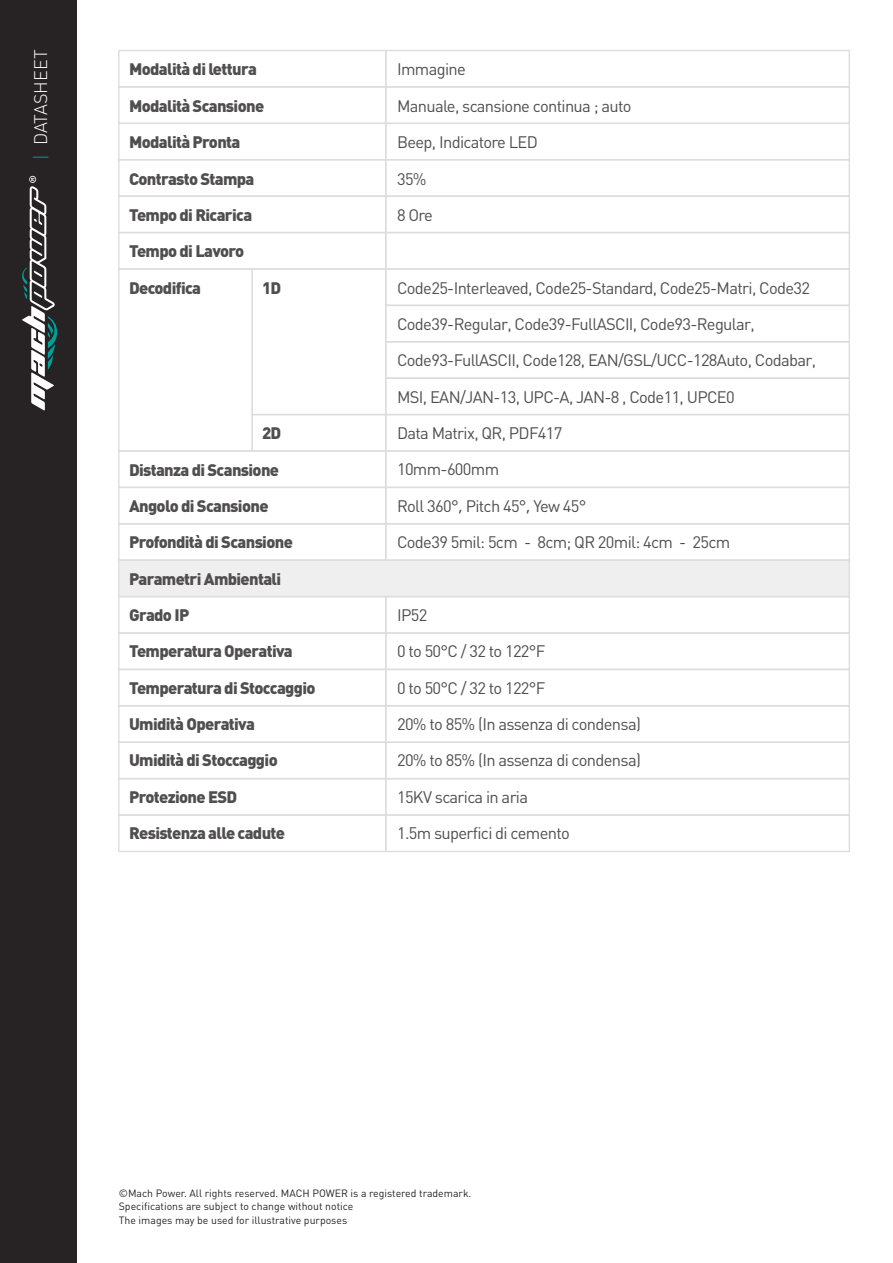
<style>
.page{position:relative;width:893px;height:1263px;background:#fff}
.page>*{position:absolute;margin:0;border:0;box-sizing:border-box;transform-origin:0 0}
.t1{font:300 18px "DIN";color:#fff}
.t2{font:16.5px "DIN";letter-spacing:-.04em;color:#504e4f}
.t3{font:900 16.5px "DIN";letter-spacing:-.04em;color:#504e4f}
.t4{font:10.5px/13.6px "DIN";color:#272224}
.s1{color:#00a098}
.s2{font-family:"Koz Go Pr 6 N"}
</style>
<div class="page">
<div style="left:0;top:0;width:76px;height:1263px;background:#272224"></div>
<div style="left:118px;top:159px;width:268px;height:38px;border:1px solid #dddddf"></div>
<div style="left:118px;top:86px;width:268px;height:38px;border:1px solid #dddddf"></div>
<div style="left:118px;top:123px;width:268px;height:37px;border:1px solid #dddddf"></div>
<div style="left:385px;top:159px;width:465px;height:38px;border:1px solid #dddddf"></div>
<div style="left:118px;top:195px;width:268px;height:38px;border:1px solid #dddddf"></div>
<div style="left:385px;top:195px;width:465px;height:38px;border:1px solid #dddddf"></div>
<div style="left:385px;top:86px;width:465px;height:38px;border:1px solid #dddddf"></div>
<div style="left:118px;top:50px;width:268px;height:38px;border:1px solid #dddddf"></div>
<div style="left:385px;top:50px;width:465px;height:38px;border:1px solid #dddddf"></div>
<div style="left:385px;top:123px;width:465px;height:37px;border:1px solid #dddddf"></div>
<div style="left:118px;top:232px;width:268px;height:38px;border:1px solid #dddddf"></div>
<div style="left:252px;top:268px;width:134px;height:147px;border:1px solid #dddddf"></div>
<div style="left:385px;top:341px;width:465px;height:38px;border:1px solid #dddddf"></div>
<div style="left:385px;top:232px;width:465px;height:38px;border:1px solid #dddddf"></div>
<div style="left:385px;top:268px;width:465px;height:38px;border:1px solid #dddddf"></div>
<div style="left:252px;top:414px;width:134px;height:38px;border:1px solid #dddddf"></div>
<div style="left:118px;top:268px;width:135px;height:184px;border:1px solid #dddddf"></div>
<div style="left:385px;top:305px;width:465px;height:37px;border:1px solid #dddddf"></div>
<div style="left:118px;top:450px;width:268px;height:38px;border:1px solid #dddddf"></div>
<div style="left:385px;top:450px;width:465px;height:38px;border:1px solid #dddddf"></div>
<div style="left:118px;top:487px;width:268px;height:37px;border:1px solid #dddddf"></div>
<div style="left:385px;top:487px;width:465px;height:37px;border:1px solid #dddddf"></div>
<div style="left:385px;top:377px;width:465px;height:38px;border:1px solid #dddddf"></div>
<div style="left:385px;top:414px;width:465px;height:38px;border:1px solid #dddddf"></div>
<div style="left:118px;top:523px;width:268px;height:38px;border:1px solid #dddddf"></div>
<div style="left:385px;top:523px;width:465px;height:38px;border:1px solid #dddddf"></div>
<div style="left:118px;top:559px;width:732px;height:38px;background:#efefef;border:1px solid #dddddf"></div>
<div style="left:118px;top:596px;width:268px;height:38px;border:1px solid #dddddf"></div>
<div style="left:385px;top:596px;width:465px;height:38px;border:1px solid #dddddf"></div>
<div style="left:118px;top:632px;width:268px;height:38px;border:1px solid #dddddf"></div>
<div style="left:385px;top:632px;width:465px;height:38px;border:1px solid #dddddf"></div>
<div style="left:118px;top:669px;width:268px;height:37px;border:1px solid #dddddf"></div>
<div style="left:118px;top:705px;width:268px;height:38px;border:1px solid #dddddf"></div>
<div style="left:385px;top:669px;width:465px;height:37px;border:1px solid #dddddf"></div>
<div style="left:385px;top:705px;width:465px;height:38px;border:1px solid #dddddf"></div>
<div style="left:118px;top:741px;width:268px;height:38px;border:1px solid #dddddf"></div>
<div style="left:385px;top:741px;width:465px;height:38px;border:1px solid #dddddf"></div>
<div style="left:118px;top:778px;width:268px;height:38px;border:1px solid #dddddf"></div>
<div style="left:385px;top:778px;width:465px;height:38px;border:1px solid #dddddf"></div>
<div style="left:118px;top:814px;width:268px;height:38px;border:1px solid #dddddf"></div>
<div style="left:385px;top:814px;width:465px;height:38px;border:1px solid #dddddf"></div>
<svg style="left:22px;top:176px;width:35px;height:234px"></svg>
<p class="t1" style="left:30px;top:160px;width:112px;rotate:-90deg"><span class="s1">|</span> DATASHEET</p>
<p class="t3" style="left:129px;top:58px;width:129px">Modalità di lettura</p>
<p class="t3" style="left:129px;top:95px;width:137px">Modalità Scansione</p>
<p class="t3" style="left:129px;top:131px;width:113px">Modalità Pronta</p>
<p class="t3" style="left:129px;top:168px;width:127px">Contrasto Stampa</p>
<p class="t3" style="left:129px;top:204px;width:125px">Tempo di Ricarica</p>
<p class="t3" style="left:129px;top:240px;width:117px">Tempo di Lavoro</p>
<p class="t3" style="left:129px;top:277px;width:74px">Decodifica</p>
<p class="t3" style="left:262px;top:277px;width:21px">1D</p>
<p class="t3" style="left:262px;top:422px;width:21px">2D</p>
<p class="t3" style="left:129px;top:458px;width:152px">Distanza di Scansione</p>
<p class="t3" style="left:129px;top:495px;width:141px">Angolo di Scansione</p>
<p class="t3" style="left:129px;top:531px;width:165px">Profondità di Scansione</p>
<p class="t3" style="left:129px;top:568px;width:154px">Parametri Ambientali</p>
<p class="t3" style="left:129px;top:604px;width:62px">Grado IP</p>
<p class="t3" style="left:129px;top:640px;width:165px">Temperatura Operativa</p>
<p class="t3" style="left:129px;top:677px;width:188px">Temperatura di Stoccaggio</p>
<p class="t3" style="left:129px;top:713px;width:127px">Umidità Operativa</p>
<p class="t3" style="left:129px;top:749px;width:150px">Umidità di Stoccaggio</p>
<p class="t3" style="left:129px;top:786px;width:110px">Protezione ESD</p>
<p class="t3" style="left:129px;top:822px;width:158px">Resistenza alle cadute</p>
<p class="t2" style="left:397px;top:59px;width:70px">Immagine</p>
<p class="t2" style="left:397px;top:96px;width:236px">Manuale, scansione continua ; auto</p>
<p class="t2" style="left:397px;top:132px;width:142px">Beep, Indicatore LED</p>
<p class="t2" style="left:397px;top:168px;width:31px">35%</p>
<p class="t2" style="left:397px;top:205px;width:37px">8 Ore</p>
<p class="t2" style="left:397px;top:277px;width:415px">Code25-Interleaved, Code25-Standard, Code25-Matri, Code32</p>
<p class="t2" style="left:397px;top:314px;width:359px">Code39-Regular, Code39-FullASCII, Code93-Regular,</p>
<p class="t2" style="left:397px;top:350px;width:421px">Code93-FullASCII, Code128, EAN/GSL/UCC-128Auto, Codabar,</p>
<p class="t2" style="left:397px;top:386px;width:339px">MSI, EAN/JAN-13, UPC-A, JAN-8 , Code11, UPCE0</p>
<p class="t2" style="left:397px;top:423px;width:167px">Data Matrix, QR, PDF417</p>
<p class="t2" style="left:397px;top:459px;width:104px">10mm-600mm</p>
<p class="t2" style="left:397px;top:496px;width:191px">Roll 360°<span class="s2">，</span>Pitch 45°<span class="s2">，</span>Yew 45°</p>
<p class="t2" style="left:397px;top:532px;width:335px">Code39 5mil: 5cm - 8cm; QR 20mil: 4cm - 25cm</p>
<p class="t2" style="left:397px;top:605px;width:32px">IP52</p>
<p class="t2" style="left:397px;top:641px;width:150px">0 to 50°C / 32 to 122°F</p>
<p class="t2" style="left:397px;top:677px;width:150px">0 to 50°C / 32 to 122°F</p>
<p class="t2" style="left:397px;top:714px;width:245px">20% to 85% (In assenza di condensa)</p>
<p class="t2" style="left:397px;top:750px;width:245px">20% to 85% (In assenza di condensa)</p>
<p class="t2" style="left:397px;top:786px;width:133px">15KV scarica in aria</p>
<p class="t2" style="left:397px;top:823px;width:174px">1.5m superfici di cemento</p>
<p class="t4" style="left:119px;top:1186px;width:354px">©Mach Power. All rights reserved. MACH POWER is a registered trademark.<br>Specifications are subject to change without notice<br>The images may be used for illustrative purposes</p>
</div>
